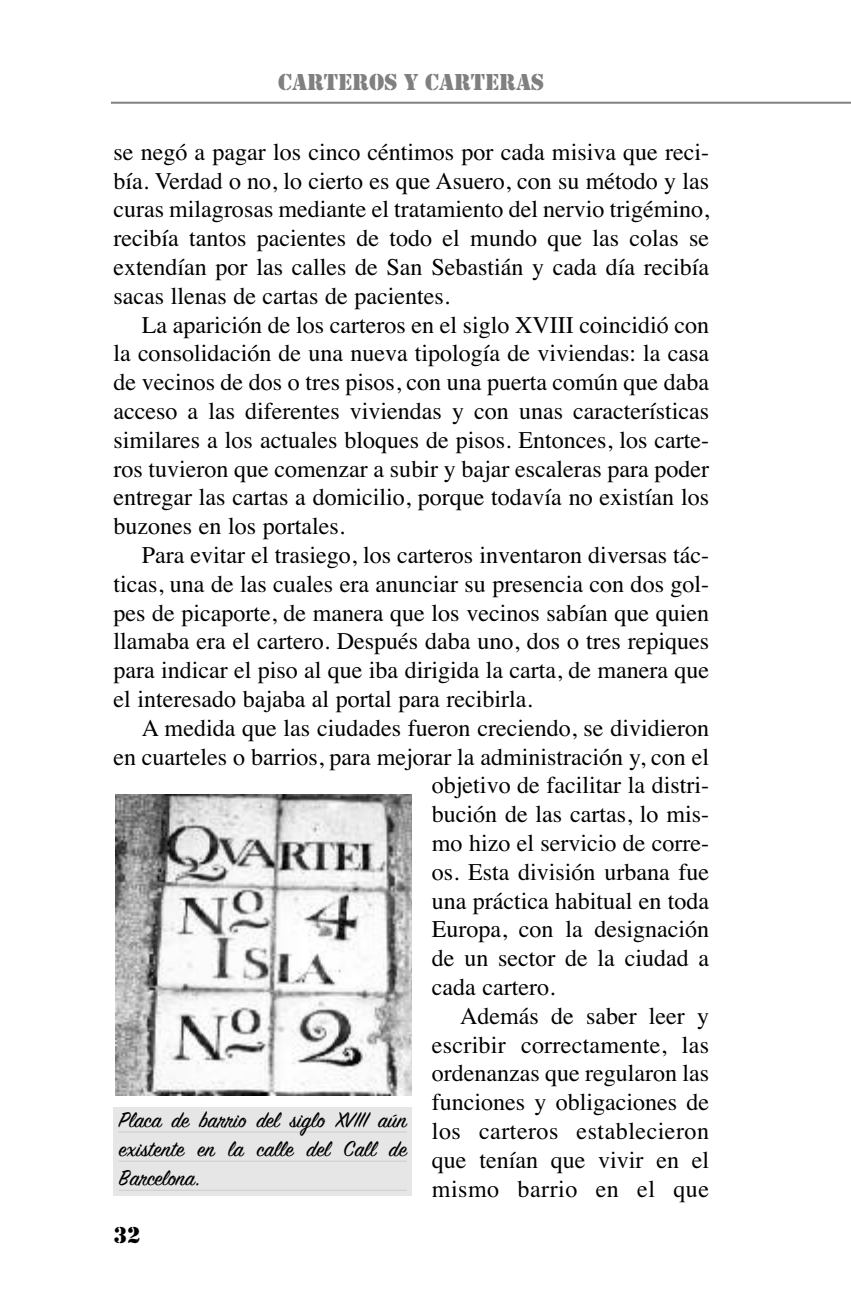
<style>
.page{position:relative;width:851px;height:1304px;background:#fff}
.page>*{position:absolute;margin:0;border:0;box-sizing:border-box;transform-origin:0 0}
.t1{font:24px/28.8px "Times";color:#000;text-align:justify}
.t2{font:24px/28.8px "Sign Painter House Script";letter-spacing:.005em;color:#000;text-align:justify}
.t3{font:24px "Times";letter-spacing:.02em;color:#000}
.t4{font:24px "Stencil";color:#808080}
.t5{font:24px "Stencil";color:#000}
</style>
<div class="page">
<img style="left:115px;top:795px;width:297px;height:300px">
<div style="left:113px;top:1107px;width:299px;height:89px;background:#e6e6e6"></div>
<hr style="left:118px;top:1131px;width:288px;height:1px;background:#dadada">
<hr style="left:118px;top:1161px;width:288px;height:1px;background:#d5d5d5">
<hr style="left:118px;top:1190px;width:288px;height:1px;background:#d2d2d2">
<hr style="left:111px;top:102px;width:739px;height:2px;background:#808080">
<p class="t4" style="left:278px;top:68px;width:268px">CARTEROS Y CARTERAS</p>
<p class="t1" style="left:113px;top:137px;width:597px">se negó a pagar los cinco céntimos por cada misiva que reci&shy;bía. Verdad o no, lo cierto es que Asuero, con su método y las curas milagrosas mediante el tratamiento del nervio trigémino, recibía tantos pacientes de todo el mundo que las colas se extendían por las calles de San Sebastián y cada día recibía sacas llenas de cartas de pacientes.</p>
<p class="t1" style="left:113px;top:310px;width:597px;text-indent:28px">La aparición de los carteros en el siglo XVIII coincidió con la consolidación de una nueva tipología de viviendas: la casa de vecinos de dos o tres pisos, con una puerta común que daba acceso a las diferentes viviendas y con unas características similares a los actuales bloques de pisos. Entonces, los carte&shy;ros tuvieron que comenzar a subir y bajar escaleras para poder entregar las cartas a domicilio, porque todavía no existían los buzones en los portales.</p>
<p class="t1" style="left:113px;top:540px;width:597px;text-indent:28px">Para evitar el trasiego, los carteros inventaron diversas tác&shy;ticas, una de las cuales era anunciar su presencia con dos gol&shy;pes de picaporte, de manera que los vecinos sabían que quien llamaba era el cartero. Después daba uno, dos o tres repiques para indicar el piso al que iba dirigida la carta, de manera que el interesado bajaba al portal para recibirla.</p>
<p class="t1" style="left:142px;top:713px;width:568px">A medida que las ciudades fueron creciendo, se dividieron</p>
<p class="t1" style="left:113px;top:742px;width:597px">en cuarteles o barrios, para mejorar la administración y, con el</p>
<p class="t1" style="left:432px;top:771px;width:278px">objetivo de facilitar la distri-</p>
<p class="t1" style="left:432px;top:799px;width:278px">bución de las cartas, lo mis-</p>
<p class="t1" style="left:432px;top:828px;width:278px">mo hizo el servicio de corre-</p>
<p class="t1" style="left:432px;top:857px;width:278px">os. Esta división urbana fue</p>
<p class="t1" style="left:432px;top:886px;width:278px">una práctica habitual en toda</p>
<p class="t1" style="left:432px;top:915px;width:278px">Europa, con la designación</p>
<p class="t1" style="left:432px;top:943px;width:278px">de un sector de la ciudad a</p>
<p class="t1" style="left:432px;top:972px;width:125px">cada cartero.</p>
<p class="t1" style="left:460px;top:1001px;width:250px">Además de saber leer y</p>
<p class="t1" style="left:432px;top:1030px;width:278px">escribir correctamente, las</p>
<p class="t1" style="left:432px;top:1059px;width:278px">ordenanzas que regularon las</p>
<p class="t1" style="left:432px;top:1087px;width:278px">funciones y obligaciones de</p>
<p class="t3" style="left:432px;top:1117px;width:278px">los carteros establecieron</p>
<p class="t1" style="left:432px;top:1145px;width:278px">que tenían que vivir en el</p>
<p class="t3" style="left:432px;top:1174px;width:278px">mismo barrio en el que</p>
<p class="t2" style="left:119px;top:1105px;width:289px">Placa de barrio del siglo XVIII aún existente en la calle del Call de Barcelona.</p>
<p class="t5" style="left:113px;top:1221px;width:29px">32</p>
</div>
